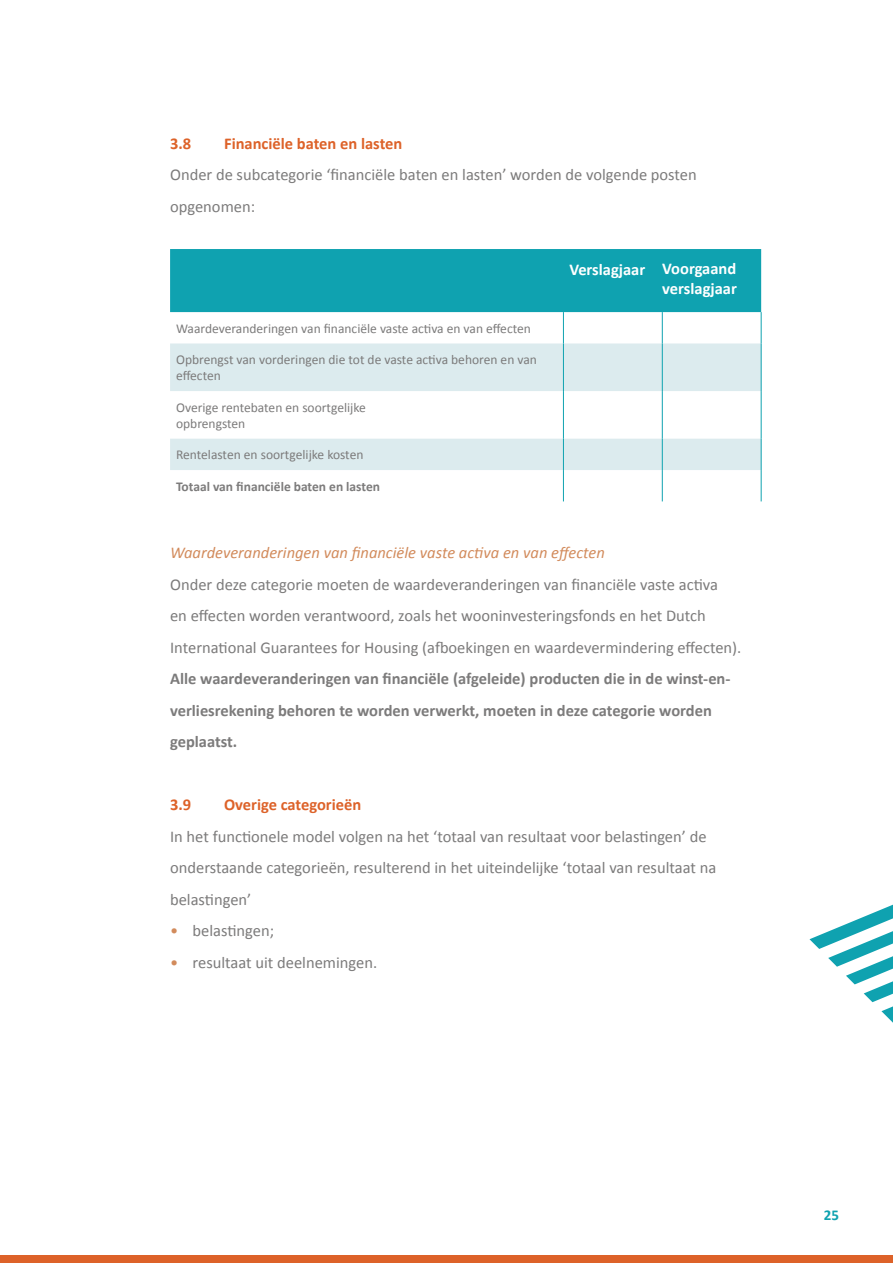
<style>
.page{position:relative;width:893px;height:1263px;background:#fff}
.page>*{position:absolute;margin:0;border:0;box-sizing:border-box;transform-origin:0 0}
.t1{font:16.5px/31.5px "Calibri";color:#7c7b7b}
.t2{font:700 16.5px/31.5px "Calibri";color:#7c7b7b}
.t3{font:italic 16.5px "Calibri";color:#d28b5c}
.t4{font:700 16.5px "Calibri";color:#dd6229}
.t5{font:700 16.5px/19.5px "Calibri";color:#fff;text-align:right}
.t6{font:700 15px "Calibri";color:#0fa2b0}
.t7{font:13.5px/16.2px "Calibri";color:#7c7b7b}
.t8{font:700 13.5px "Calibri";color:#7c7b7b}
.s1{color:#d28b5c}
</style>
<div class="page">
<hr style="left:0;top:0;width:1px;height:1263px;background:#fbfbfb">
<svg style="left:809px;top:904px;width:84px;height:119px"></svg>
<div style="left:0;top:1255px;width:893px;height:8px;background:#dd6229"></div>
<div style="left:170px;top:249px;width:591px;height:63px;background:#0fa2b0"></div>
<svg style="left:170px;top:343px;width:591px;height:127px;fill:#dcebee"></svg>
<hr style="left:563px;top:312px;width:1px;height:31px;background:#0fa2b0">
<hr style="left:662px;top:312px;width:1px;height:31px;background:#0fa2b0">
<hr style="left:761px;top:312px;width:1px;height:31px;background:#0fa2b0">
<hr style="left:563px;top:391px;width:1px;height:48px;background:#0fa2b0">
<hr style="left:662px;top:391px;width:1px;height:48px;background:#0fa2b0">
<hr style="left:761px;top:391px;width:1px;height:48px;background:#0fa2b0">
<hr style="left:563px;top:470px;width:1px;height:31px;background:#0fa2b0">
<hr style="left:662px;top:470px;width:1px;height:31px;background:#0fa2b0">
<hr style="left:761px;top:470px;width:1px;height:31px;background:#0fa2b0">
<hr style="left:563px;top:343px;width:1px;height:48px;background:#0fa2b0">
<hr style="left:662px;top:343px;width:1px;height:48px;background:#0fa2b0">
<hr style="left:761px;top:343px;width:1px;height:48px;background:#0fa2b0">
<hr style="left:563px;top:439px;width:1px;height:31px;background:#0fa2b0">
<hr style="left:662px;top:439px;width:1px;height:31px;background:#0fa2b0">
<hr style="left:761px;top:439px;width:1px;height:31px;background:#0fa2b0">
<p class="t4" style="left:170px;top:131px;width:23px">3.8</p>
<p class="t4" style="left:224px;top:131px;width:180px">Financiële baten en lasten</p>
<p class="t1" style="left:170px;top:158px;width:528px">Onder de subcategorie ‘financiële baten en lasten’ worden de volgende posten opgenomen:</p>
<p class="t7" style="left:176px;top:320px;width:356px">Waardeveranderingen van financiële vaste activa en van effecten</p>
<p class="t7" style="left:176px;top:351px;width:362px">Opbrengst van vorderingen die tot de vaste activa behoren en van effecten</p>
<p class="t7" style="left:176px;top:399px;width:191px">Overige rentebaten en soortgelijke opbrengsten</p>
<p class="t7" style="left:176px;top:446px;width:189px">Rentelasten en soortgelijke kosten</p>
<p class="t8" style="left:176px;top:477px;width:205px">Totaal van financiële baten en lasten</p>
<p class="t5" style="left:569px;top:259px;width:169px">Verslagjaar Voorgaand verslagjaar</p>
<p class="t3" style="left:170px;top:541px;width:436px">Waardeveranderingen van financiële vaste activa en van effecten</p>
<p class="t1" style="left:170px;top:568px;width:573px">Onder deze categorie moeten de waardeveranderingen van financiële vaste activa<br>en effecten worden verantwoord, zoals het wooninvesteringsfonds en het Dutch<br>International Guarantees for Housing (afboekingen en waardevermindering effecten).</p>
<p class="t2" style="left:170px;top:662px;width:562px">Alle waardeveranderingen van financiële (afgeleide) producten die in de winst-en&shy;verliesrekening behoren te worden verwerkt, moeten in deze categorie worden geplaatst.</p>
<p class="t4" style="left:170px;top:793px;width:23px">3.9</p>
<p class="t4" style="left:224px;top:793px;width:139px">Overige categorieën</p>
<p class="t1" style="left:170px;top:820px;width:548px">In het functionele model volgen na het ‘totaal van resultaat voor belastingen’ de onderstaande categorieën, resulterend in het uiteindelijke ‘totaal van resultaat na belastingen’</p>
<p class="t1" style="left:170px;top:914px;width:106px"><span class="s1">•</span> belastingen;</p>
<p class="t1" style="left:170px;top:946px;width:209px"><span class="s1">•</span> resultaat uit deelnemingen.</p>
<p class="t6" style="left:824px;top:1205px;width:17px">25</p>
</div>
